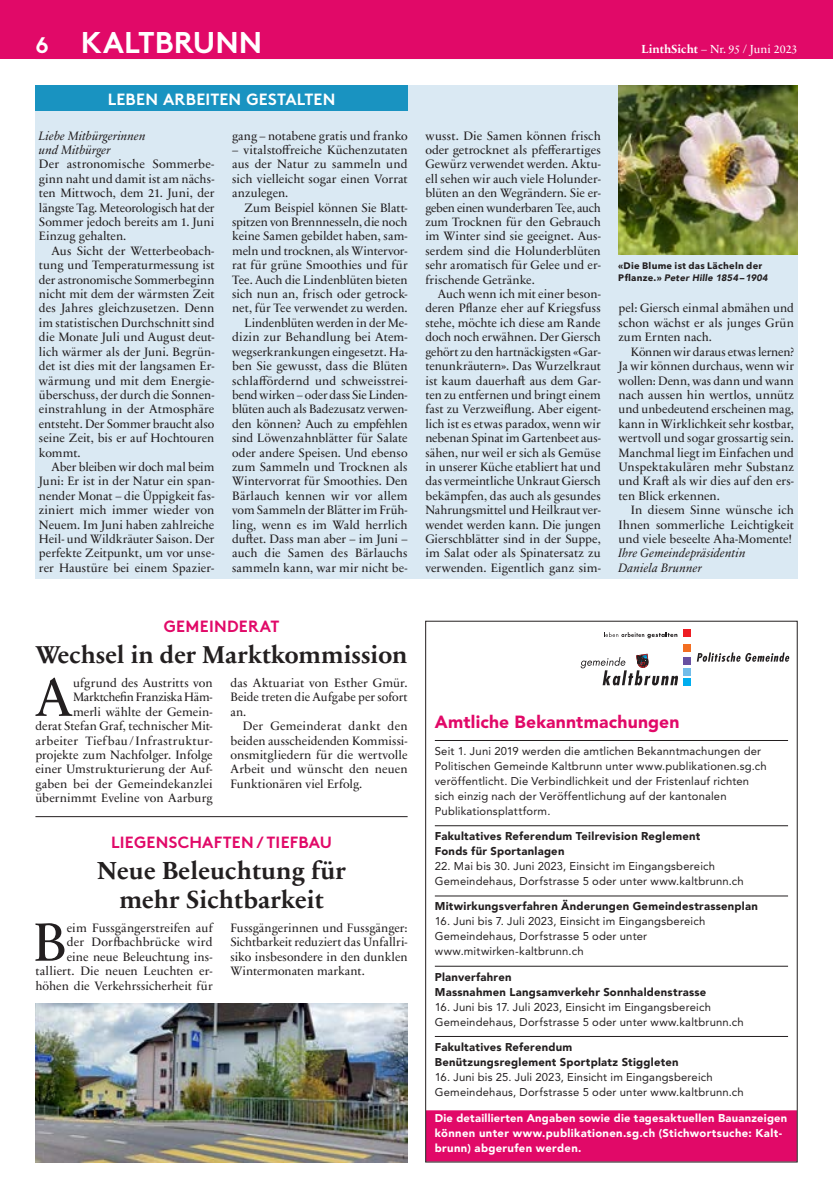
<style>
.page{position:relative;width:833px;height:1198px;background:#fff}
.page>*{position:absolute;margin:0;border:0;box-sizing:border-box;transform-origin:0 0}
.t1{font:54.62px "Sabon Next LT Pro";color:#231f20}
.t2{font:700 30px "Brown";letter-spacing:.005em;color:#fff}
.t3{font:700 25px/28.8px "Sabon Next LT Pro";letter-spacing:.005em;color:#231f20;text-align:center}
.t4{font:700 24.75px "Sabon Next LT Pro";color:#231f20}
.t5{font:900 17.5px "Avenir LT Std";letter-spacing:.01em;color:#e10968}
.t6{font:700 16.25px "Brown";letter-spacing:.015em;color:#e10968}
.t7{font:700 16.25px "Brown";letter-spacing:.015em;color:#fff}
.t8{font:12.38px/14.4px "Sabon Next LT Pro";color:#231f20;text-align:justify}
.t9{font:italic 12.38px/14.4px "Sabon Next LT Pro";letter-spacing:.005em;color:#231f20}
.t10{font:11.88px "Sabon Next LT Pro";color:#fff}
.t11{font:11.25px/15px "Avenir LT Std";letter-spacing:.015em;color:#231f20}
.t12{font:900 11.25px/15px "Avenir LT Std";letter-spacing:.02em;color:#231f20}
.t13{font:900 11.25px/15px "Avenir LT Std";letter-spacing:.03em;color:#fff}
.t14{font:italic 900 9.38px "Avenir";letter-spacing:.025em;color:#231f20}
.t15{font:700 9.38px "Avenir Next LT Pro";letter-spacing:.03em;color:#231f20}
.s1{font-size:22.5px;color:#231f20}
.s2{font-weight:700}
.s3{font-family:"Avenir Next LT Pro";font-weight:700;font-style:normal}
</style>
<div class="page">
<div style="left:0;top:0;width:833px;height:59px;background:#e10968"></div>
<div style="left:35px;top:85px;width:762px;height:494px;background:#dae9f3"></div>
<div style="left:35px;top:85px;width:372px;height:26px;background:#1993c1"></div>
<img style="left:618px;top:85px;width:179px;height:170px">
<hr style="left:435px;top:740px;width:353px;height:1px;background:#231f20">
<hr style="left:435px;top:825px;width:353px;height:1px;background:#231f20">
<hr style="left:435px;top:896px;width:353px;height:1px;background:#231f20">
<hr style="left:435px;top:966px;width:353px;height:1px;background:#231f20">
<hr style="left:435px;top:1036px;width:353px;height:1px;background:#231f20">
<div style="left:426px;top:1110px;width:371px;height:51px;background:#e10968"></div>
<div style="left:684px;top:678px;width:7px;height:7px;background:#00aeef"></div>
<div style="left:684px;top:668px;width:7px;height:8px;background:#73bde9"></div>
<div style="left:684px;top:657px;width:7px;height:7px;background:#6850a1"></div>
<div style="left:684px;top:644px;width:7px;height:8px;background:#f36e21"></div>
<div style="left:684px;top:630px;width:7px;height:7px;background:#ee1d23"></div>
<svg style="left:604px;top:632px;width:73px;height:6px"></svg>
<svg style="left:580px;top:653px;width:98px;height:32px"></svg>
<svg style="left:697px;top:652px;width:92px;height:10px"></svg>
<img style="left:35px;top:1004px;width:372px;height:158px">
<hr style="left:35px;top:816px;width:372px;height:1px;background:#231f20">
<h2 class="t2" style="left:35px;top:18px;width:228px"><span class="s1">6</span> KALTBRUNN</h2>
<h3 class="t7" style="left:108px;top:86px;width:229px">LEBEN ARBEITEN GESTALTEN</h3>
<p class="t9" style="left:39px;top:128px;width:108px">Liebe Mitbürgerinnen und Mitbürger</p>
<p class="t8" style="left:39px;top:157px;width:177px">Der astronomische Sommerbe&shy;ginn naht und damit ist am nächs&shy;ten Mittwoch, dem 21. Juni, der längste Tag. Meteorologisch hat der Sommer jedoch bereits am 1. Juni Einzug gehalten.</p>
<p class="t8" style="left:39px;top:243px;width:177px;text-indent:12px">Aus Sicht der Wetterbeobach&shy;tung und Temperaturmessung ist der astronomische Sommerbeginn nicht mit dem der wärmsten Zeit des Jahres gleichzusetzen. Denn im statistischen Durchschnitt sind die Monate Juli und August deut&shy;lich wärmer als der Juni. Begrün&shy;det ist dies mit der langsamen Er&shy;wärmung und mit dem Energie&shy;überschuss, der durch die Sonnen&shy;einstrahlung in der Atmosphäre entsteht. Der Sommer braucht also seine Zeit, bis er auf Hochtouren kommt.</p>
<p class="t8" style="left:39px;top:459px;width:177px;text-indent:12px">Aber bleiben wir doch mal beim Juni: Er ist in der Natur ein span&shy;nender Monat – die Üppigkeit fas&shy;ziniert mich immer wieder von Neuem. Im Juni haben zahlreiche Heil- und Wildkräuter Saison. Der perfekte Zeitpunkt, um vor unse&shy;rer Haustüre bei einem Spazier-</p>
<p class="t8" style="left:232px;top:128px;width:177px">gang – notabene gratis und franko</p>
<p class="t8" style="left:232px;top:142px;width:177px">– vitalstoffreiche Küchenzutaten aus der Natur zu sammeln und sich vielleicht sogar einen Vorrat anzulegen.</p>
<p class="t8" style="left:232px;top:200px;width:177px;text-align:right">Zum Beispiel können Sie Blatt&shy;spitzen von Brennnesseln, die noch keine Samen gebildet haben, sam&shy;meln und trocknen, als Wintervor&shy;rat für grüne Smoothies und für<br>Tee. Auch die Lindenblüten bieten sich nun an, frisch oder getrock&shy;net, für Tee verwendet zu werden.<br>Lindenblüten werden in der Me&shy;dizin zur Behandlung bei Atem&shy;wegserkrankungen eingesetzt. Ha&shy;ben Sie gewusst, dass die Blüten schlaffördernd und schweisstrei&shy;bend wirken – oder dass Sie Linden&shy;blüten auch als Badezusatz verwen&shy;den können? Auch zu empfehlen sind Löwenzahnblätter für Salate oder andere Speisen. Und ebenso zum Sammeln und Trocknen als<br>Wintervorrat für Smoothies. Den<br>Bärlauch kennen wir vor allem vom Sammeln der Blätter im Früh&shy;ling, wenn es im Wald herrlich duftet. Dass man aber – im Juni – auch die Samen des Bärlauchs sammeln kann, war mir nicht be-</p>
<p class="t10" style="left:641px;top:40px;width:158px"><span class="s2">LinthSicht</span> – Nr. 95 / Juni 2023</p>
<p class="t8" style="left:425px;top:128px;width:177px">wusst. Die Samen können frisch oder getrocknet als pfefferartiges Gewürz verwendet werden. Aktu&shy;ell sehen wir auch viele Holunder&shy;blüten an den Wegrändern. Sie er&shy;geben einen wunderbaren Tee, auch zum Trocknen für den Gebrauch im Winter sind sie geeignet. Aus&shy;serdem sind die Holunderblüten sehr aromatisch für Gelee und er&shy;frischende Getränke.</p>
<p class="t8" style="left:425px;top:286px;width:177px;text-indent:12px">Auch wenn ich mit einer beson&shy;deren Pflanze eher auf Kriegsfuss stehe, möchte ich diese am Rande doch noch erwähnen. Der Giersch gehört zu den hartnäckigsten «Gar&shy;tenunkräutern». Das Wurzelkraut ist kaum dauerhaft aus dem Gar&shy;ten zu entfernen und bringt einem fast zu Verzweiflung. Aber eigent&shy;lich ist es etwas paradox, wenn wir nebenan Spinat im Gartenbeet aus&shy;sähen, nur weil er sich als Gemüse in unserer Küche etabliert hat und das vermeintliche Unkraut Giersch bekämpfen, das auch als gesundes Nahrungsmittel und Heilkraut ver&shy;wendet werden kann. Die jungen Gierschblätter sind in der Suppe, im Salat oder als Spinatersatz zu verwenden. Eigentlich ganz sim-</p>
<p class="t15" style="left:618px;top:260px;width:145px">«Die Blume ist das Lächeln der</p>
<p class="t14" style="left:618px;top:270px;width:151px"><span class="s3">Pflanze.»</span> Peter Hille 1854–1904</p>
<p class="t8" style="left:618px;top:301px;width:177px">pel: Giersch einmal abmähen und schon wächst er als junges Grün zum Ernten nach.</p>
<p class="t8" style="left:618px;top:344px;width:177px;text-indent:12px">Können wir daraus etwas lernen?<br>Ja wir können durchaus, wenn wir wollen: Denn, was dann und wann nach aussen hin wertlos, unnütz und unbedeutend erscheinen mag, kann in Wirklichkeit sehr kostbar, wertvoll und sogar grossartig sein.<br>Manchmal liegt im Einfachen und Unspektakulären mehr Substanz und Kraft als wir dies auf den ers&shy;ten Blick erkennen.</p>
<p class="t8" style="left:618px;top:502px;width:177px;text-indent:12px">In diesem Sinne wünsche ich Ihnen sommerliche Leichtigkeit und viele beseelte Aha-Momente!</p>
<p class="t9" style="left:618px;top:545px;width:129px">Ihre Gemeindepräsidentin<br>Daniela Brunner</p>
<h3 class="t6" style="left:164px;top:613px;width:117px">GEMEINDERAT</h3>
<h3 class="t4" style="left:36px;top:635px;width:373px">Wechsel in der Marktkommission</h3>
<h1 class="t1" style="left:35px;top:655px;width:39px">A</h1>
<p class="t8" style="left:35px;top:675px;width:179px;text-align:right">ufgrund des Austritts von<br>Marktchefin Franziska Häm-<br>merli wählte der Gemein-<br>derat Stefan Graf, technischer Mit&shy;arbeiter Tiefbau / Infrastruktur&shy;projekte zum Nachfolger. Infolge einer Umstrukturierung der Auf&shy;gaben bei der Gemeindekanzlei übernimmt Eveline von Aarburg</p>
<p class="t8" style="left:230px;top:675px;width:179px">das Aktuariat von Esther Gmür.<br>Beide treten die Aufgabe per sofort an.</p>
<p class="t8" style="left:230px;top:718px;width:179px;text-indent:12px">Der Gemeinderat dankt den beiden ausscheidenden Kommissi&shy;onsmitgliedern für die wertvolle Arbeit und wünscht den neuen Funktionären viel Erfolg.</p>
<h3 class="t6" style="left:111px;top:829px;width:222px">LIEGENSCHAFTEN / TIEFBAU</h3>
<h3 class="t3" style="left:97px;top:855px;width:250px">Neue Beleuchtung für mehr Sichtbarkeit</h3>
<p class="t8" style="left:35px;top:920px;width:179px;text-align:right">eim Fussgängerstreifen auf<br>der Dorfbachbrücke wird<br>eine neue Beleuchtung ins&shy;talliert. Die neuen Leuchten er&shy;höhen die Verkehrssicherheit für</p>
<p class="t8" style="left:230px;top:920px;width:179px">Fussgängerinnen und Fussgänger:<br>Sichtbarkeit reduziert das Unfallri&shy;siko insbesondere in den dunklen Wintermonaten markant.</p>
<h1 class="t1" style="left:33px;top:900px;width:35px">B</h1>
<h3 class="t5" style="left:435px;top:711px;width:246px">Amtliche Bekanntmachungen</h3>
<p class="t11" style="left:435px;top:743px;width:333px">Seit 1. Juni 2019 werden die amtlichen Bekanntmachungen der Politischen Gemeinde Kaltbrunn unter www.publikationen.sg.ch veröffentlicht. Die Verbindlichkeit und der Fristenlauf richten sich einzig nach der Veröffentlichung auf der kantonalen Publikationsplattform.</p>
<p class="t12" style="left:435px;top:828px;width:267px">Fakultatives Referendum Teilrevision Reglement<br>Fonds für Sportanlagen</p>
<p class="t11" style="left:435px;top:859px;width:310px">22. Mai bis 30. Juni 2023, Einsicht im Eingangsbereich<br>Gemeindehaus, Dorfstrasse 5 oder unter www.kaltbrunn.ch</p>
<p class="t12" style="left:435px;top:899px;width:325px">Mitwirkungsverfahren Änderungen Gemeindestrassenplan</p>
<p class="t11" style="left:435px;top:914px;width:272px">16. Juni bis 7. Juli 2023, Einsicht im Eingangsbereich<br>Gemeindehaus, Dorfstrasse 5 oder unter www.mitwirken-kaltbrunn.ch</p>
<p class="t12" style="left:435px;top:969px;width:273px">Planverfahren<br>Massnahmen Langsamverkehr Sonnhaldenstrasse</p>
<p class="t11" style="left:435px;top:999px;width:310px">16. Juni bis 17. Juli 2023, Einsicht im Eingangsbereich<br>Gemeindehaus, Dorfstrasse 5 oder unter www.kaltbrunn.ch</p>
<p class="t12" style="left:435px;top:1039px;width:245px">Fakultatives Referendum<br>Benützungsreglement Sportplatz Stiggleten</p>
<p class="t11" style="left:435px;top:1069px;width:310px">16. Juni bis 25. Juli 2023, Einsicht im Eingangsbereich<br>Gemeindehaus, Dorfstrasse 5 oder unter www.kaltbrunn.ch</p>
<p class="t13" style="left:435px;top:1111px;width:354px">Die detaillierten Angaben sowie die tagesaktuellen Bauanzeigen können unter www.publikationen.sg.ch (Stichwortsuche: Kalt&shy;brunn) abgerufen werden.</p>
</div>
